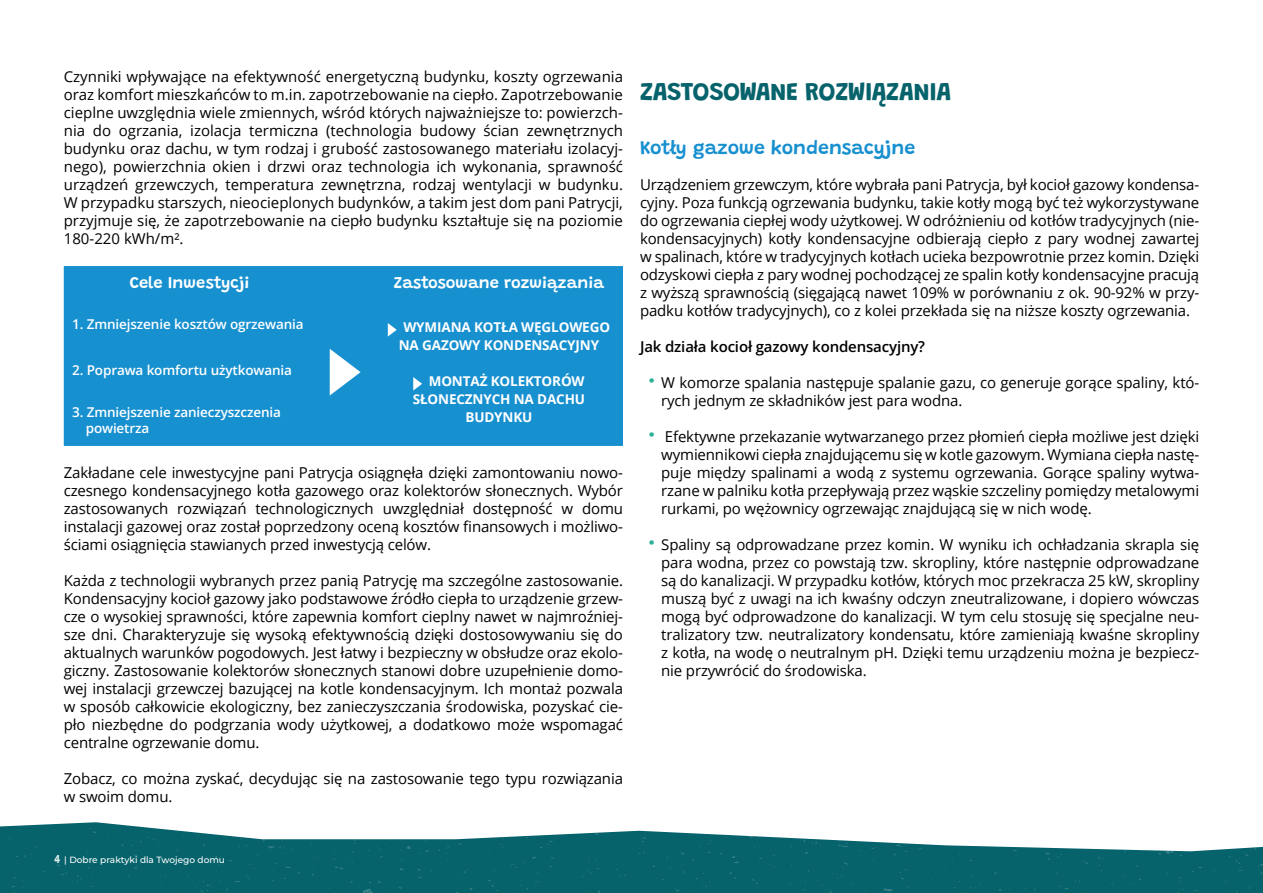
<style>
.page{position:relative;width:1263px;height:893px;background:#fff}
.page>*{position:absolute;margin:0;border:0;box-sizing:border-box;transform-origin:0 0}
.t1{font:100 25.5px "Grandstander";letter-spacing:-.015em;color:#06626b}
.t2{font:600 19.5px "Grandstander";color:#1790d0}
.t3{font:600 16.5px "Grandstander";color:#fff}
.t4{font:15px/18px "Open Sans";letter-spacing:-.01em;color:#000;text-align:justify}
.t5{font:600 15px "Open Sans";letter-spacing:-.01em;color:#000}
.t6{font:600 13.5px/16.2px "Open Sans";letter-spacing:-.01em;color:#fff}
.t7{font:700 13.5px/18px "Open Sans";letter-spacing:-.01em;color:#fff}
.t8{font:500 9px "Montserrat";color:#fff}
.s1{font-family:"Grandstander";font-weight:100;font-size:21px;color:#2bb198}
.s2{font-family:"Grandstander";font-weight:100;font-size:12px;color:#daede7}
</style>
<div class="page">
<svg style="left:0;top:822px;width:1263px;height:71px;fill:#06626b"></svg>
<svg style="left:399px;top:887px;width:7px;height:6px"></svg>
<svg style="left:483px;top:880px;width:16px;height:11px"></svg>
<svg style="left:752px;top:879px;width:6px;height:5px"></svg>
<svg style="left:1178px;top:877px;width:3px;height:6px"></svg>
<svg style="left:60px;top:872px;width:8px;height:3px"></svg>
<svg style="left:399px;top:868px;width:5px;height:3px"></svg>
<svg style="left:899px;top:869px;width:8px;height:10px"></svg>
<svg style="left:616px;top:869px;width:10px;height:7px"></svg>
<svg style="left:1166px;top:868px;width:3px;height:6px"></svg>
<svg style="left:582px;top:868px;width:18px;height:15px"></svg>
<svg style="left:459px;top:868px;width:10px;height:12px"></svg>
<svg style="left:770px;top:864px;width:5px;height:3px"></svg>
<svg style="left:17px;top:863px;width:8px;height:3px"></svg>
<svg style="left:77px;top:860px;width:17px;height:27px"></svg>
<svg style="left:56px;top:858px;width:4px;height:8px"></svg>
<svg style="left:572px;top:859px;width:8px;height:2px"></svg>
<svg style="left:759px;top:857px;width:4px;height:3px"></svg>
<svg style="left:587px;top:857px;width:3px;height:4px"></svg>
<svg style="left:24px;top:854px;width:7px;height:3px"></svg>
<svg style="left:1013px;top:850px;width:9px;height:7px"></svg>
<svg style="left:770px;top:850px;width:5px;height:6px"></svg>
<svg style="left:1001px;top:838px;width:5px;height:3px"></svg>
<svg style="left:488px;top:835px;width:16px;height:15px"></svg>
<svg style="left:973px;top:830px;width:10px;height:10px"></svg>
<svg style="left:951px;top:828px;width:6px;height:8px"></svg>
<svg style="left:90px;top:828px;width:6px;height:5px"></svg>
<svg style="left:993px;top:827px;width:9px;height:2px"></svg>
<svg style="left:586px;top:822px;width:19px;height:17px"></svg>
<svg style="left:19px;top:822px;width:4px;height:5px"></svg>
<svg style="left:1178px;top:889px;width:6px;height:4px"></svg>
<svg style="left:11px;top:877px;width:17px;height:16px"></svg>
<svg style="left:944px;top:869px;width:36px;height:24px"></svg>
<svg style="left:1191px;top:867px;width:11px;height:5px"></svg>
<svg style="left:1222px;top:833px;width:41px;height:59px"></svg>
<svg style="left:438px;top:845px;width:12px;height:15px"></svg>
<div style="left:510px;top:837px;width:52px;height:56px;background:#06626b"></div>
<div style="left:115px;top:827px;width:52px;height:50px;background:#06626b"></div>
<svg style="left:784px;top:824px;width:92px;height:69px"></svg>
<svg style="left:458px;top:831px;width:14px;height:14px"></svg>
<svg style="left:1159px;top:840px;width:31px;height:16px"></svg>
<svg style="left:884px;top:822px;width:37px;height:37px"></svg>
<svg style="left:639px;top:822px;width:100px;height:70px"></svg>
<svg style="left:1151px;top:823px;width:17px;height:11px"></svg>
<svg style="left:927px;top:827px;width:10px;height:5px"></svg>
<svg style="left:746px;top:822px;width:32px;height:17px"></svg>
<svg style="left:883px;top:885px;width:10px;height:7px"></svg>
<svg style="left:1031px;top:822px;width:112px;height:71px"></svg>
<svg style="left:400px;top:824px;width:32px;height:37px"></svg>
<svg style="left:173px;top:822px;width:218px;height:71px"></svg>
<div style="left:64px;top:266px;width:559px;height:180px;background:#1790d0"></div>
<svg style="left:330px;top:349px;width:31px;height:47px"></svg>
<svg style="left:388px;top:323px;width:9px;height:14px"></svg>
<svg style="left:413px;top:377px;width:9px;height:14px"></svg>
<p class="t4" style="left:64px;top:67px;width:561px">Czynniki wpływające na efektywność energetyczną budynku, koszty ogrzewania oraz komfort mieszkańców to m.in. zapotrzebowanie na ciepło. Zapotrzebowanie cieplne uwzględnia wiele zmiennych, wśród których najważniejsze to: powierzch&shy;nia do ogrzania, izolacja termiczna (technologia budowy ścian zewnętrznych budynku oraz dachu, w tym rodzaj i grubość zastosowanego materiału izolacyj&shy;nego), powierzchnia okien i drzwi oraz technologia ich wykonania, sprawność urządzeń grzewczych, temperatura zewnętrzna, rodzaj wentylacji w budynku.<br>W przypadku starszych, nieocieplonych budynków, a takim jest dom pani Patrycji, przyjmuje się, że zapotrzebowanie na ciepło budynku kształtuje się na poziomie 180-220 kWh/m².</p>
<p class="t3" style="left:130px;top:269px;width:121px">Cele Inwestycji</p>
<p class="t3" style="left:394px;top:269px;width:212px">Zastosowane rozwiązania</p>
<p class="t6" style="left:72px;top:315px;width:233px">1. Zmniejszenie kosztów ogrzewania</p>
<p class="t7" style="left:399px;top:318px;width:213px;text-indent:5px">WYMIANA KOTŁA WĘGLOWEGO<br>NA GAZOWY KONDENSACYJNY</p>
<p class="t7" style="left:429px;top:372px;width:157px">MONTAŻ KOLEKTORÓW</p>
<p class="t7" style="left:413px;top:390px;width:174px">SŁONECZNYCH NA DACHU</p>
<p class="t7" style="left:465px;top:408px;width:69px">BUDYNKU</p>
<p class="t6" style="left:72px;top:361px;width:221px">2. Poprawa komfortu użytkowania</p>
<p class="t6" style="left:86px;top:404px;width:197px;text-indent:-14px">3. Zmniejszenie zanieczyszczenia powietrza</p>
<p class="t4" style="left:64px;top:463px;width:561px">Zakładane cele inwestycyjne pani Patrycja osiągnęła dzięki zamontowaniu nowo&shy;czesnego kondensacyjnego kotła gazowego oraz kolektorów słonecznych. Wybór zastosowanych rozwiązań technologicznych uwzględniał dostępność w domu instalacji gazowej oraz został poprzedzony oceną kosztów finansowych i możliwo&shy;ściami osiągnięcia stawianych przed inwestycją celów.</p>
<p class="t4" style="left:64px;top:571px;width:561px">Każda z technologii wybranych przez panią Patrycję ma szczególne zastosowanie.<br>Kondensacyjny kocioł gazowy jako podstawowe źródło ciepła to urządzenie grzew&shy;cze o wysokiej sprawności, które zapewnia komfort cieplny nawet w najmroźniej&shy;sze dni. Charakteryzuje się wysoką efektywnością dzięki dostosowywaniu się do aktualnych warunków pogodowych. Jest łatwy i bezpieczny w obsłudze oraz ekolo&shy;giczny. Zastosowanie kolektorów słonecznych stanowi dobre uzupełnienie domo&shy;wej instalacji grzewczej bazującej na kotle kondensacyjnym. Ich montaż pozwala w sposób całkowicie ekologiczny, bez zanieczyszczania środowiska, pozyskać cie&shy;pło niezbędne do podgrzania wody użytkowej, a dodatkowo może wspomagać centralne ogrzewanie domu.</p>
<p class="t4" style="left:64px;top:769px;width:561px">Zobacz, co można zyskać, decydując się na zastosowanie tego typu rozwiązania w swoim domu.</p>
<h1 class="t1" style="left:640px;top:72px;width:313px">ZASTOSOWANE ROZWIĄZANIA</h1>
<h2 class="t2" style="left:640px;top:131px;width:277px">Kotły gazowe kondensacyjne</h2>
<p class="t4" style="left:640px;top:175px;width:561px">Urządzeniem grzewczym, które wybrała pani Patrycja, był kocioł gazowy kondensa&shy;cyjny. Poza funkcją ogrzewania budynku, takie kotły mogą być też wykorzystywane do ogrzewania ciepłej wody użytkowej. W odróżnieniu od kotłów tradycyjnych (nie&shy;kondensacyjnych) kotły kondensacyjne odbierają ciepło z pary wodnej zawartej w spalinach, które w tradycyjnych kotłach ucieka bezpowrotnie przez komin. Dzięki odzyskowi ciepła z pary wodnej pochodzącej ze spalin kotły kondensacyjne pracują z wyższą sprawnością (sięgającą nawet 109% w porównaniu z ok. 90-92% w przy&shy;padku kotłów tradycyjnych), co z kolei przekłada się na niższe koszty ogrzewania.</p>
<p class="t5" style="left:640px;top:336px;width:287px">Jak działa kocioł gazowy kondensacyjny?</p>
<p class="t4" style="left:661px;top:373px;width:539px;text-indent:-13px"><span class="s1">•</span> W komorze spalania następuje spalanie gazu, co generuje gorące spaliny, któ&shy;rych jednym ze składników jest para wodna.</p>
<p class="t4" style="left:661px;top:427px;width:539px;text-indent:-13px"><span class="s1">•</span> Efektywne przekazanie wytwarzanego przez płomień ciepła możliwe jest dzięki wymiennikowi ciepła znajdującemu się w kotle gazowym. Wymiana ciepła nastę&shy;puje między spalinami a wodą z systemu ogrzewania. Gorące spaliny wytwa&shy;rzane w palniku kotła przepływają przez wąskie szczeliny pomiędzy metalowymi rurkami, po wężownicy ogrzewając znajdującą się w nich wodę.</p>
<p class="t4" style="left:661px;top:535px;width:539px;text-indent:-13px"><span class="s1">•</span> Spaliny są odprowadzane przez komin. W wyniku ich ochładzania skrapla się para wodna, przez co powstają tzw. skropliny, które następnie odprowadzane są do kanalizacji. W przypadku kotłów, których moc przekracza 25 kW, skropliny muszą być z uwagi na ich kwaśny odczyn zneutralizowane, i dopiero wówczas mogą być odprowadzone do kanalizacji. W tym celu stosuję się specjalne neu&shy;tralizatory tzw. neutralizatory kondensatu, które zamieniają kwaśne skropliny z kotła, na wodę o neutralnym pH. Dzięki temu urządzeniu można je bezpiecz&shy;nie przywrócić do środowiska.</p>
<p class="t8" style="left:54px;top:854px;width:172px"><span class="s2">4</span> | Dobre praktyki dla Twojego domu</p>
</div>
